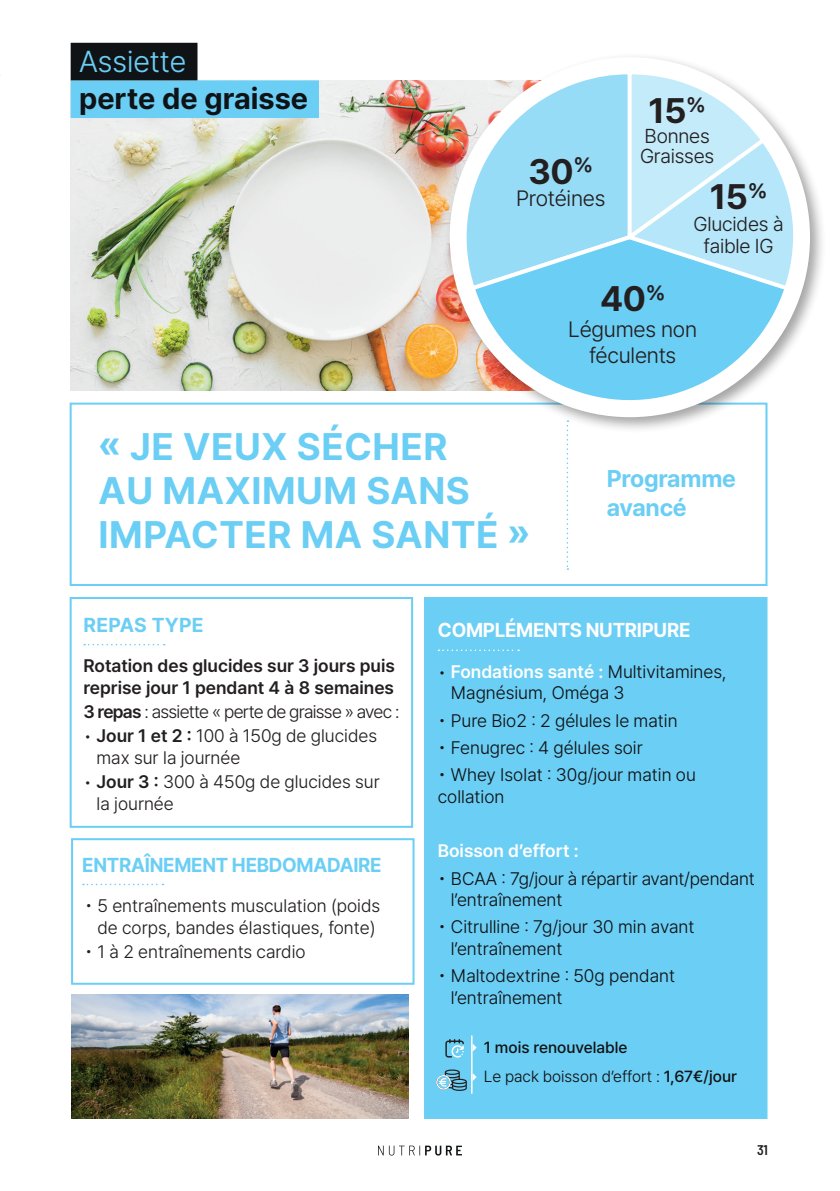
<style>
.page{position:relative;width:840px;height:1191px;background:#fff}
.page>*{position:absolute;margin:0;border:0;box-sizing:border-box;transform-origin:0 0}
.t1{font:700 38px/44px "Pretendard";letter-spacing:.015em;color:#6bcef4}
.t2{font:700 35.2px "Pretendard";letter-spacing:-.01em;color:#231f20}
.t3{font:700 30px "Pretendard";color:#101316}
.t4{font:300 30px "Pretendard";color:#6bcef4}
.t5{font:700 24px/28.8px "Pretendard";letter-spacing:-.01em;color:#6bcef4}
.t6{font:300 22px/26px "Pretendard";letter-spacing:-.01em;color:#231f20;text-align:center}
.t7{font:300 20px/20px "Pretendard";letter-spacing:-.01em;color:#231f20}
.t8{font:700 20px "Pretendard";letter-spacing:-.015em;color:#6bcef4}
.t9{font:700 20px "Pretendard";letter-spacing:-.015em;color:#fff}
.t10{font:700 20px "Pretendard";letter-spacing:.015em;color:#6bcef4}
.t11{font:300 18px/21.6px "Pretendard";color:#101316}
.t12{font:300 18px/21.6px "Pretendard";color:#231f20}
.t13{font:600 18px/21.6px "Pretendard";color:#231f20}
.t14{font:300 18px "Pretendard";letter-spacing:-.04em;color:#231f20}
.t15{font:600 18px "Pretendard";color:#fff}
.t16{font:500 16px/28.8px "Pretendard";color:#101316}
.t17{font:600 semi-condensed 14px "Barlow";color:#231f20}
.s1{font-weight:600}
.s2{font-weight:600;color:#fff}
.s3{font-weight:300}
</style>
<div class="page">
<svg style="left:378px;top:1145px;width:83px;height:10px"></svg>
<svg style="left:84px;top:644px;width:81px;height:1px"></svg>
<svg style="left:566px;top:434px;width:2px;height:136px"></svg>
<svg style="left:83px;top:883px;width:80px;height:2px"></svg>
<div style="left:70px;top:597px;width:343px;height:231px;border:2px solid #6bcef4"></div>
<div style="left:424px;top:597px;width:343px;height:522px;background:#6bcef4"></div>
<img style="left:71px;top:994px;width:337px;height:125px">
<div style="left:71px;top:838px;width:343px;height:146px;border:2px solid #6bcef4"></div>
<div style="left:70px;top:402px;width:697px;height:184px;border:2px solid #6bcef4"></div>
<svg style="left:445px;top:1039px;width:18px;height:18px"></svg>
<svg style="left:436px;top:1069px;width:30px;height:22px"></svg>
<hr style="left:471px;top:1036px;width:1px;height:57px;background:#fff">
<svg style="left:472px;top:1043px;width:4px;height:8px"></svg>
<svg style="left:472px;top:1073px;width:4px;height:8px"></svg>
<svg style="left:438px;top:649px;width:81px;height:2px"></svg>
<img style="left:71px;top:80px;width:373px;height:310px">
<div style="left:444px;top:52px;width:381px;height:381px;background:#231f20;opacity:.41"></div>
<div style="left:449px;top:57px;width:360px;height:360px;background:#fff;border-radius:50%"></div>
<div style="left:71px;top:80px;width:248px;height:38px;background:#6bcef4;border:2px solid #6bcef4"></div>
<div style="left:71px;top:43px;width:126px;height:37px;background:#101316"></div>
<svg style="left:467px;top:292px;width:324px;height:114px"></svg>
<svg style="left:460px;top:68px;width:338px;height:224px"></svg>
<h3 class="t4" style="left:79px;top:40px;width:108px">Assiette</h3>
<h3 class="t3" style="left:79px;top:76px;width:230px">perte de graisse</h3>
<h2 class="t2" style="left:528px;top:146px;width:66px">30<sup>%</sup></h2>
<p class="t6" style="left:515px;top:185px;width:91px">Protéines</p>
<h2 class="t2" style="left:648px;top:85px;width:59px">15<sup>%</sup></h2>
<p class="t7" style="left:639px;top:126px;width:76px">Bonnes<br>Graisses</p>
<h2 class="t2" style="left:709px;top:171px;width:59px">15<sup>%</sup></h2>
<p class="t7" style="left:693px;top:213px;width:91px;line-height:22px;text-align:center">Glucides à faible IG</p>
<h2 class="t2" style="left:599px;top:273px;width:67px">40<sup>%</sup></h2>
<p class="t6" style="left:568px;top:316px;width:130px">Légumes non féculents</p>
<h1 class="t1" style="left:98px;top:423px;width:433px">« JE VEUX SÉCHER<br>AU MAXIMUM SANS<br>IMPACTER MA SANTÉ »</h1>
<h3 class="t5" style="left:606px;top:464px;width:131px">Programme avancé</h3>
<p class="t10" style="left:83px;top:610px;width:121px">REPAS TYPE</p>
<p class="t13" style="left:83px;top:654px;width:313px">Rotation des glucides sur 3 jours puis reprise jour 1 pendant 4 à 8 semaines</p>
<p class="t14" style="left:83px;top:699px;width:317px"><span class="s1">3 repas</span> : assiette « perte de graisse » avec :</p>
<p class="t12" style="left:96px;top:725px;width:282px;text-indent:-13px">• <span class="s1">Jour 1 et 2 :</span> 100 à 150g de glucides max sur la journée</p>
<p class="t12" style="left:96px;top:771px;width:285px;text-indent:-13px">• <span class="s1">Jour 3 :</span> 300 à 450g de glucides sur la journée</p>
<p class="t8" style="left:82px;top:850px;width:301px">ENTRAÎNEMENT HEBDOMADAIRE</p>
<p class="t12" style="left:84px;top:894px;width:297px;text-align:center">• 5 entraînements musculation (poids de corps, bandes élastiques, fonte)</p>
<p class="t12" style="left:84px;top:940px;width:223px">• 1 à 2 entraînements cardio</p>
<p class="t9" style="left:437px;top:616px;width:254px">COMPLÉMENTS NUTRIPURE</p>
<p class="t11" style="left:450px;top:660px;width:277px;text-indent:-13px">• <span class="s2">Fondations santé :</span> Multivitamines,<br>Magnésium, Oméga 3</p>
<p class="t11" style="left:437px;top:709px;width:241px">• Pure Bio2 : 2 gélules le matin</p>
<p class="t11" style="left:437px;top:736px;width:206px">• Fenugrec : 4 gélules soir</p>
<p class="t11" style="left:437px;top:763px;width:259px">• Whey Isolat : 30g/jour matin ou collation</p>
<p class="t15" style="left:437px;top:838px;width:142px">Boisson d’effort :</p>
<p class="t11" style="left:450px;top:867px;width:305px;text-indent:-13px">• BCAA : 7g/jour à répartir avant/pendant l’entraînement</p>
<p class="t11" style="left:450px;top:915px;width:245px;text-indent:-13px">• Citrulline : 7g/jour 30 min avant l’entraînement</p>
<p class="t11" style="left:450px;top:964px;width:226px;text-indent:-13px">• Maltodextrine : 50g pendant l’entraînement</p>
<p class="t16" style="left:483px;top:1033px;width:254px">1 mois renouvelable<br><span class="s3">Le pack boisson d’effort :</span> 1,67€/jour</p>
<p class="t17" style="left:756px;top:1140px;width:12px">31</p>
</div>
